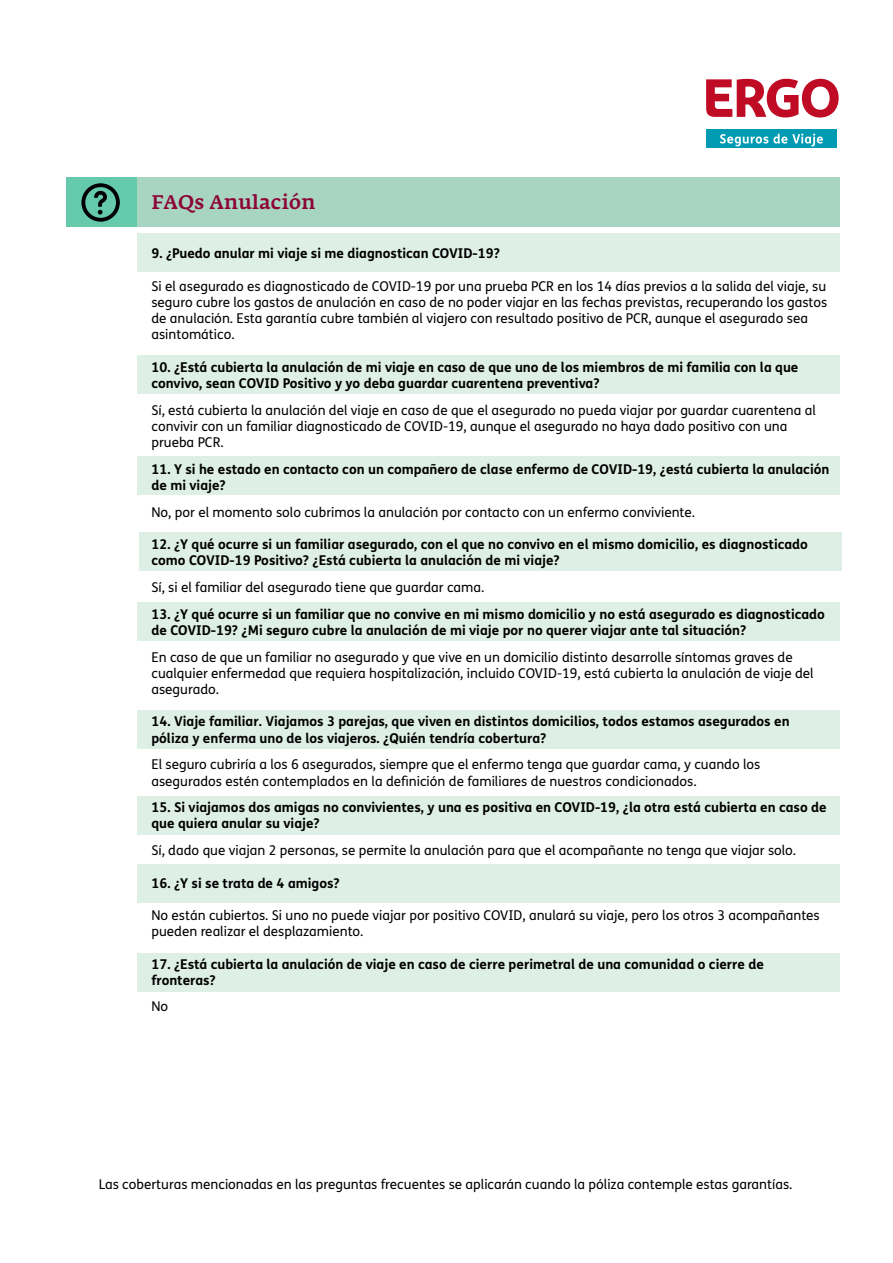
<style>
.page{position:relative;width:893px;height:1263px;background:#fff}
.page>*{position:absolute;margin:0;border:0;box-sizing:border-box;transform-origin:0 0}
.t1{font:500 19.5px "Fedra Serif A Pro";letter-spacing:.02em;color:#8d0337}
.t2{font:13.5px/16.2px "FS Me";color:#000}
.t3{font:700 13.5px/16.2px "FS Me";color:#000}
</style>
<div class="page">
<svg style="left:706px;top:79px;width:133px;height:39px"></svg>
<div style="left:706px;top:129px;width:130px;height:19px;background:#009bb3"></div>
<svg style="left:720px;top:134px;width:103px;height:12px"></svg>
<div style="left:66px;top:178px;width:72px;height:49px;background:#65c9ac"></div>
<div style="left:138px;top:178px;width:702px;height:49px;background:#a8d5c2"></div>
<div style="left:138px;top:233px;width:702px;height:39px;background:#deefe6"></div>
<div style="left:138px;top:355px;width:702px;height:39px;background:#deefe6"></div>
<div style="left:138px;top:456px;width:702px;height:39px;background:#deefe6"></div>
<div style="left:139px;top:532px;width:703px;height:39px;background:#deefe6"></div>
<div style="left:138px;top:602px;width:702px;height:39px;background:#deefe6"></div>
<div style="left:138px;top:796px;width:702px;height:39px;background:#deefe6"></div>
<div style="left:138px;top:710px;width:702px;height:39px;background:#deefe6"></div>
<div style="left:138px;top:864px;width:702px;height:39px;background:#deefe6"></div>
<div style="left:138px;top:953px;width:702px;height:39px;background:#deefe6"></div>
<svg style="left:81px;top:183px;width:39px;height:39px"></svg>
<h1 class="t1" style="left:151px;top:191px;width:165px">FAQs Anulación</h1>
<p class="t3" style="left:151px;top:245px;width:350px">9. ¿Puedo anular mi viaje si me diagnostican COVID-19?</p>
<p class="t2" style="left:151px;top:278px;width:677px">Si el asegurado es diagnosticado de COVID-19 por una prueba PCR en los 14 días previos a la salida del viaje, su seguro cubre los gastos de anulación en caso de no poder viajar en las fechas previstas, recuperando los gastos de anulación. Esta garantía cubre también al viajero con resultado positivo de PCR, aunque el asegurado sea asintomático.</p>
<p class="t3" style="left:151px;top:358px;width:648px">10. ¿Está cubierta la anulación de mi viaje en caso de que uno de los miembros de mi familia con la que convivo, sean COVID Positivo y yo deba guardar cuarentena preventiva?</p>
<p class="t2" style="left:151px;top:402px;width:666px">Sí, está cubierta la anulación del viaje en caso de que el asegurado no pueda viajar por guardar cuarentena al convivir con un familiar diagnosticado de COVID-19, aunque el asegurado no haya dado positivo con una prueba PCR.</p>
<p class="t3" style="left:151px;top:460px;width:679px">11. Y si he estado en contacto con un compañero de clase enfermo de COVID-19, ¿está cubierta la anulación de mi viaje?</p>
<p class="t2" style="left:151px;top:504px;width:545px">No, por el momento solo cubrimos la anulación por contacto con un enfermo conviviente.</p>
<p class="t3" style="left:151px;top:535px;width:658px">12. ¿Y qué ocurre si un familiar asegurado, con el que no convivo en el mismo domicilio, es diagnosticado como COVID-19 Positivo? ¿Está cubierta la anulación de mi viaje?</p>
<p class="t2" style="left:151px;top:579px;width:334px">Sí, si el familiar del asegurado tiene que guardar cama.</p>
<p class="t3" style="left:151px;top:605px;width:675px">13. ¿Y qué ocurre si un familiar que no convive en mi mismo domicilio y no está asegurado es diagnosticado de COVID-19? ¿Mi seguro cubre la anulación de mi viaje por no querer viajar ante tal situación?</p>
<p class="t2" style="left:151px;top:648px;width:664px">En caso de que un familiar no asegurado y que vive en un domicilio distinto desarrolle síntomas graves de cualquier enfermedad que requiera hospitalización, incluido COVID-19, está cubierta la anulación de viaje del asegurado.</p>
<p class="t3" style="left:151px;top:713px;width:640px">14. Viaje familiar. Viajamos 3 parejas, que viven en distintos domicilios, todos estamos asegurados en póliza y enferma uno de los viajeros. ¿Quién tendría cobertura?</p>
<p class="t2" style="left:151px;top:756px;width:611px">El seguro cubriría a los 6 asegurados, siempre que el enfermo tenga que guardar cama, y cuando los asegurados estén contemplados en la definición de familiares de nuestros condicionados.</p>
<p class="t3" style="left:151px;top:799px;width:677px">15. Si viajamos dos amigas no convivientes, y una es positiva en COVID-19, ¿la otra está cubierta en caso de que quiera anular su viaje?</p>
<p class="t2" style="left:151px;top:842px;width:646px">Sí, dado que viajan 2 personas, se permite la anulación para que el acompañante no tenga que viajar solo.</p>
<p class="t3" style="left:151px;top:874px;width:190px">16. ¿Y si se trata de 4 amigos?</p>
<p class="t2" style="left:151px;top:907px;width:670px">No están cubiertos. Si uno no puede viajar por positivo COVID, anulará su viaje, pero los otros 3 acompañantes pueden realizar el desplazamiento.</p>
<p class="t3" style="left:151px;top:955px;width:614px">17. ¿Está cubierta la anulación de viaje en caso de cierre perimetral de una comunidad o cierre de fronteras?</p>
<p class="t2" style="left:151px;top:998px;width:18px">No</p>
<p class="t2" style="left:99px;top:1176px;width:695px">Las coberturas mencionadas en las preguntas frecuentes se aplicarán cuando la póliza contemple estas garantías.</p>
</div>
